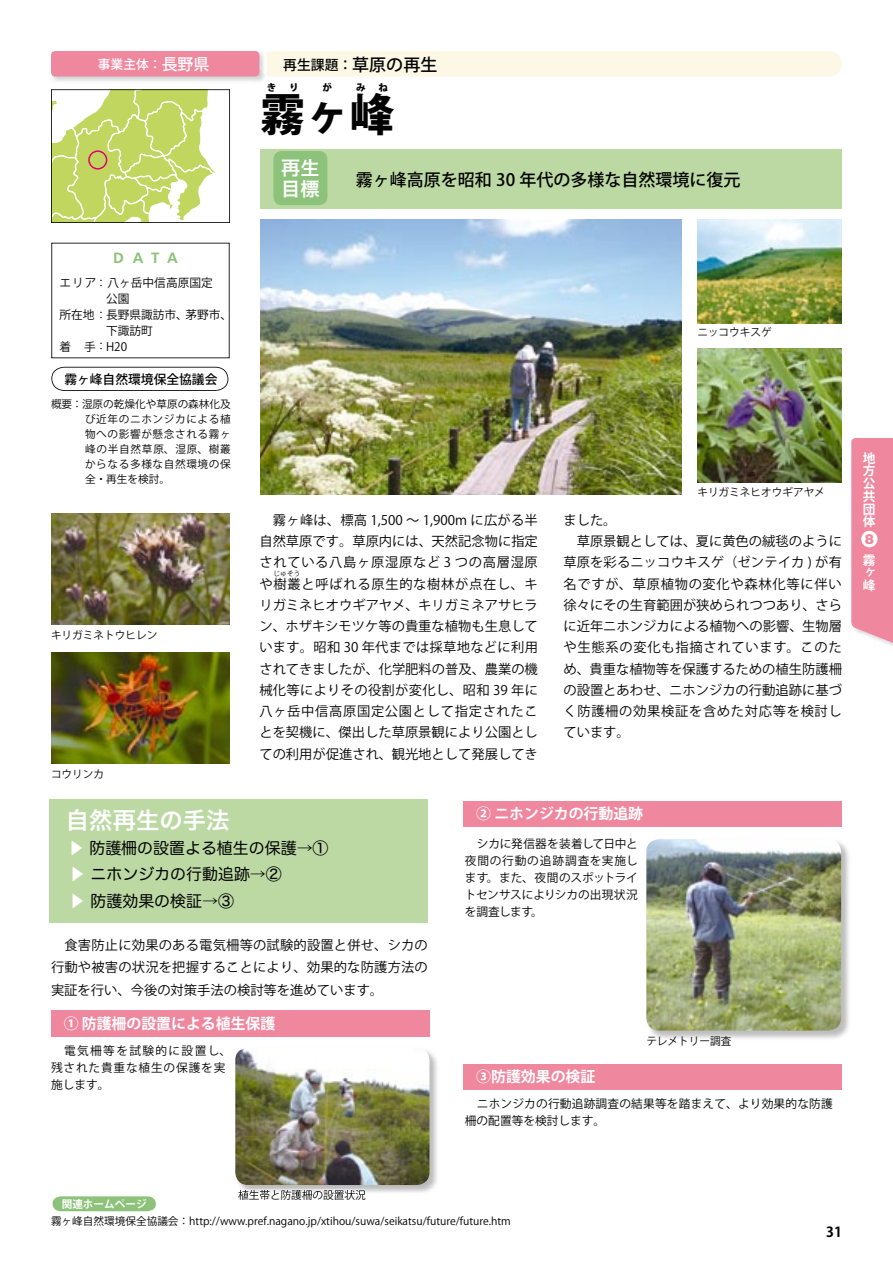
<style>
.page{position:relative;width:893px;height:1263px;background:#fff}
.page>*{position:absolute;margin:0;border:0;box-sizing:border-box;transform-origin:0 0}
.t1{font:800 44.7px "Koz Go Std";color:#020202}
.t2{font:23.4px "Hira Kaku Pro W6";color:#fff}
.t3{font:21.3px "Hira Kaku Pro W6";color:#fff}
.t4{font:19.2px/21.3px "Hira Kaku Pro W6";color:#fff}
.t5{font:500 16.95px "Koz Go Pro";color:#020202}
.t6{font:15.9px/26.2px "Hira Maru Pro W4";color:#020202}
.t7{font:700 14.85px "Koz Go Pro";color:#fff}
.t8{font:700 14.85px "Frutiger";color:#8cc27a}
.t9{font:500 13.8px "Koz Go Pro";color:#020202}
.t10{font:700 13.8px "Koz Go Pro";color:#020202}
.t11{font:900 13.8px "Helvetica LT Std";color:#ef879e}
.t12{font:13.35px/21.3px "Koz Go Pro";color:#020202;text-align:justify}
.t13{font:500 12.75px "Koz Go Pro";color:#020202}
.t14{font:700 12.75px/12.8px "Koz Go Pro";color:#fff;text-align:justify}
.t15{font:500 12.75px "Koz Go Pro";color:#fff}
.t16{font:11.7px/17px "Koz Go Pro";letter-spacing:.015em;color:#020202;text-align:justify}
.t17{font:11.7px/17px "Koz Go Pro";letter-spacing:.07em;color:#020202}
.t18{font:10.65px/14.9px "Koz Go Pro";color:#020202;text-align:justify}
.t19{font:700 10.65px "Koz Go Pro";color:#fff}
.t20{font:800 9.6px "Koz Go Std";color:#020202}
.t21{font:6.6px "Koz Go Pro";color:#020202}
.s1{font-size:15.9px}
.s2{font-size:16.95px}
.s3{font-size:10.65px}
.s4{color:#fff}
</style>
<div class="page">
<div style="left:260px;top:51px;width:582px;height:26px;background:#fcf8e5;border-radius:13px"></div>
<img style="left:260px;top:52px;width:7px;height:24px">
<div style="left:51px;top:51px;width:208px;height:26px;background:#ef879e;border-radius:4px"></div>
<div style="left:51px;top:1010px;width:378px;height:26px;background:#ef879e"></div>
<div style="left:463px;top:801px;width:379px;height:25px;background:#ef879e"></div>
<div style="left:260px;top:149px;width:582px;height:59px;background:#bcd9a4"></div>
<div style="left:273px;top:151px;width:54px;height:54px;background:#8cc27a;border-radius:9px"></div>
<svg style="left:53px;top:1196px;width:103px;height:15px;background:#92c581"></svg>
<div style="left:50px;top:799px;width:378px;height:124px;background:#bcd9a4"></div>
<img style="left:650px;top:843px;width:199px;height:196px">
<img style="left:646px;top:839px;width:195px;height:191px">
<svg style="left:851px;top:438px;width:42px;height:208px;background:#ef8fa4"></svg>
<div style="left:861px;top:531px;width:16px;height:16px;background:#fff;border-radius:50%"></div>
<svg style="left:51px;top:243px;width:179px;height:115px"></svg>
<svg style="left:51px;top:367px;width:177px;height:24px"></svg>
<img style="left:261px;top:219px;width:421px;height:276px">
<img style="left:697px;top:219px;width:145px;height:105px">
<img style="left:697px;top:348px;width:145px;height:134px">
<img style="left:51px;top:513px;width:179px;height:111px">
<img style="left:240px;top:1052px;width:197px;height:141px">
<img style="left:238px;top:1190px;width:127px;height:5px">
<img style="left:235px;top:1048px;width:194px;height:137px">
<div style="left:463px;top:1064px;width:379px;height:25px;background:#ef879e"></div>
<svg style="left:51px;top:89px;width:179px;height:134px"></svg>
<img style="left:51px;top:652px;width:179px;height:111px">
<p class="t15" style="left:98px;top:56px;width:113px">事業主体：<span class="s1">長野県</span></p>
<p class="t9" style="left:283px;top:56px;width:156px">再生課題：<span class="s2">草原の再生</span></p>
<p class="t20" style="left:267px;top:81px;width:11px">き</p>
<p class="t20" style="left:289px;top:81px;width:11px">り</p>
<p class="t20" style="left:323px;top:81px;width:11px">が</p>
<p class="t20" style="left:356px;top:81px;width:11px">み</p>
<p class="t20" style="left:378px;top:81px;width:11px">ね</p>
<h1 class="t1" style="left:260px;top:85px;width:135px">霧ヶ峰</h1>
<h3 class="t3" style="left:279px;top:145px;width:87px">検討課題</h3>
<h3 class="t4" style="left:281px;top:156px;width:40px">再生目標</h3>
<p class="t5" style="left:356px;top:169px;width:386px">霧ヶ峰高原を昭和 30 年代の多様な自然環境に復元</p>
<p class="t8" style="left:113px;top:249px;width:66px">DATA</p>
<p class="t16" style="left:60px;top:275px;width:155px">エリア <span class="s3">：</span> 八ヶ岳中信高原国定</p>
<p class="t16" style="left:106px;top:291px;width:25px">公園</p>
<p class="t16" style="left:60px;top:306px;width:174px">所在地 <span class="s3">：</span> 長野県諏訪市、茅野市、</p>
<p class="t16" style="left:106px;top:322px;width:48px">下諏訪町</p>
<p class="t16" style="left:60px;top:338px;width:69px">着　手 <span class="s3">：</span> H20</p>
<p class="t13" style="left:64px;top:371px;width:155px">霧ヶ峰自然環境保全協議会</p>
<p class="t18" style="left:85px;top:397px;width:147px;text-indent:-34px">概要：湿原の乾燥化や草原の森林化及び近年のニホンジカによる植物への影響が懸念される霧ヶ峰の半自然草原、湿原、樹叢からなる多様な自然環境の保全・再生を検討。</p>
<p class="t18" style="left:51px;top:628px;width:108px">キリガミネトウヒレン</p>
<p class="t18" style="left:51px;top:767px;width:55px">コウリンカ</p>
<p class="t18" style="left:697px;top:325px;width:76px">ニッコウキスゲ</p>
<p class="t12" style="left:259px;top:510px;width:280px">　霧ヶ峰は、標高 1,500 ～ 1,900m に広がる半自然草原です。草原内には、天然記念物に指定されている八島ヶ原湿原など 3 つの高層湿原や樹叢と呼ばれる原生的な樹林が点在し、キ</p>
<p class="t21" style="left:273px;top:569px;width:29px">じゅそう</p>
<p class="t12" style="left:259px;top:595px;width:280px">リガミネヒオウギアヤメ、キリガミネアサヒラン、ホザキシモツケ等の貴重な植物も生息しています。昭和 30 年代までは採草地などに利用されてきましたが、化学肥料の普及、農業の機械化等によりその役割が変化し、昭和 39 年に八ヶ岳中信高原国定公園として指定されたことを契機に、傑出した草原景観により公園としての利用が促進され、観光地として発展してき</p>
<p class="t18" style="left:697px;top:484px;width:129px">キリガミネヒオウギアヤメ</p>
<p class="t12" style="left:563px;top:510px;width:280px;text-align:left">ました。<br>　草原景観としては、夏に黄色の絨毯のように草原を彩るニッコウキスゲ（ゼンテイカ ) が有名ですが、草原植物の変化や森林化等に伴い徐々にその生育範囲が狭められつつあり、さらに近年ニホンジカによる植物への影響、生物層や生態系の変化も指摘されています。このため、貴重な植物等を保護するための植生防護柵の設置とあわせ、ニホンジカの行動追跡に基づく防護柵の効果検証を含めた対応等を検討しています。</p>
<h2 class="t2" style="left:66px;top:799px;width:165px">自然再生の手法</h2>
<p class="t6" style="left:68px;top:834px;width:262px"><span class="s4">▶</span> 防護柵の設置よる植生の保護→① <span class="s4">▶</span> ニホンジカの行動追跡→②</p>
<p class="t6" style="left:70px;top:887px;width:166px"><span class="s4">▶</span> 防護効果の検証→③</p>
<p class="t12" style="left:51px;top:934px;width:378px;line-height:22.4px">　食害防止に効果のある電気柵等の試験的設置と併せ、シカの行動や被害の状況を把握することにより、効果的な防護方法の実証を行い、今後の対策手法の検討等を進めています。</p>
<p class="t7" style="left:64px;top:1014px;width:213px">① 防護柵の設置による植生保護</p>
<p class="t17" style="left:51px;top:1042px;width:182px">　電気柵等を試験的に設置し、残された貴重な植生の保護を実施します。</p>
<p class="t7" style="left:476px;top:804px;width:168px">② ニホンジカの行動追跡</p>
<p class="t16" style="left:465px;top:835px;width:174px">　シカに発信器を装着して日中と夜間の行動の追跡調査を実施します。また、夜間のスポットライトセンサスによりシカの出現状況を調査します。</p>
<p class="t7" style="left:476px;top:1067px;width:121px">③防護効果の検証</p>
<p class="t18" style="left:646px;top:1033px;width:87px">テレメトリー調査</p>
<p class="t16" style="left:465px;top:1096px;width:369px">　ニホンジカの行動追跡調査の結果等を踏まえて、より効果的な防護柵の配置等を検討します。</p>
<p class="t14" style="left:863px;top:452px;width:14px">地方公共団体</p>
<p class="t14" style="left:863px;top:554px;width:14px">霧ヶ峰</p>
<p class="t11" style="left:865px;top:530px;width:11px">8</p>
<p class="t19" style="left:62px;top:1197px;width:87px">関連ホームページ</p>
<p class="t18" style="left:238px;top:1188px;width:129px">植生帯と防護柵の設置状況</p>
<p class="t18" style="left:51px;top:1214px;width:461px">霧ヶ峰自然環境保全協議会：http://www.pref.nagano.jp/xtihou/suwa/seikatsu/future/future.htm</p>
<p class="t10" style="left:826px;top:1223px;width:17px">31</p>
</div>
